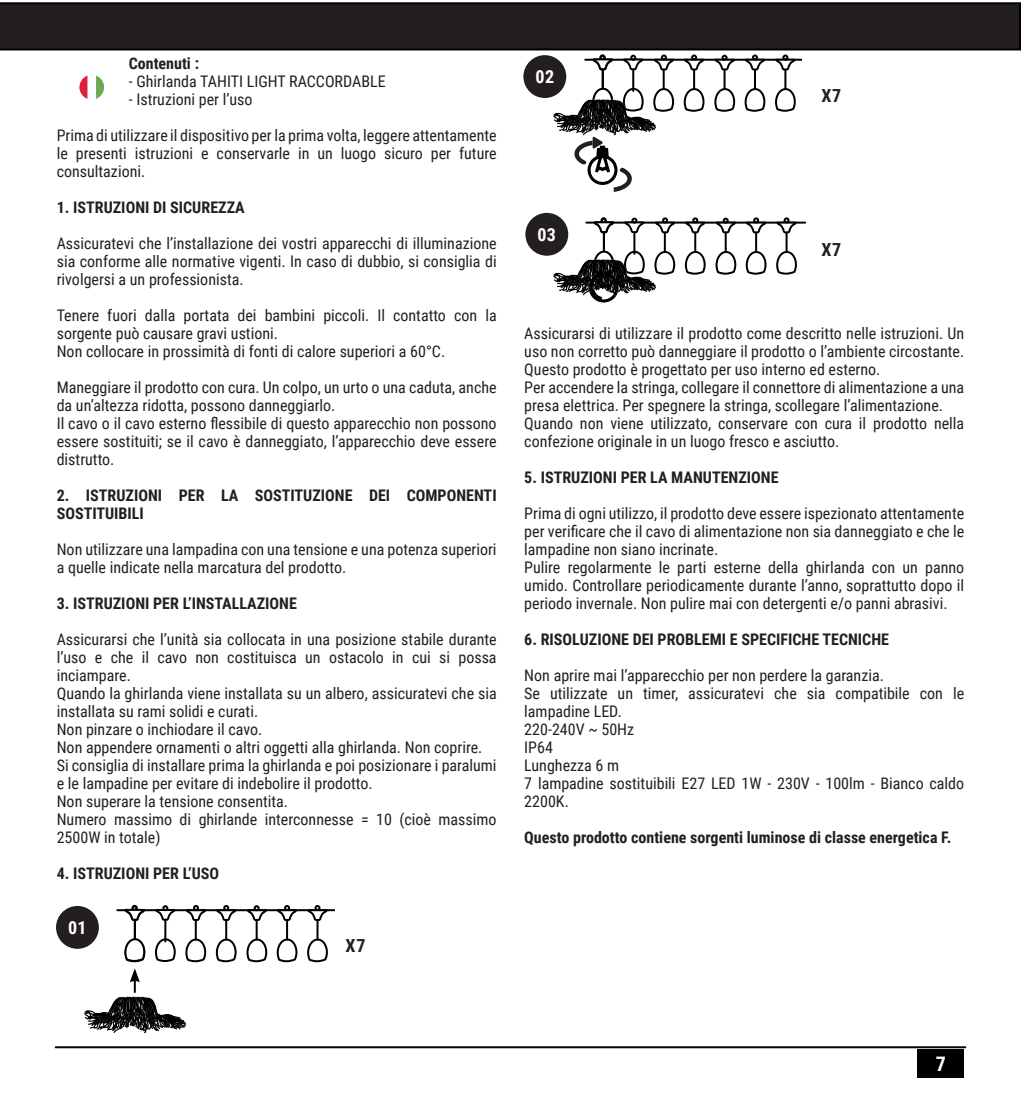
<style>
.page{position:relative;width:1021px;height:1106px;background:#fff}
.page>*{position:absolute;margin:0;border:0;box-sizing:border-box;transform-origin:0 0}
.t1{font:700 20px "Roboto Condensed";color:#fff}
.t2{font:700 18px "Roboto Condensed";color:#fff}
.t3{font:700 18px "Roboto Condensed";color:#231f20}
.t4{font:16px/18px "Roboto Condensed";color:#231f20}
.t5{font:700 16px/18px "Roboto Condensed";color:#231f20}
</style>
<div class="page">
<div style="left:917px;top:1049px;width:47px;height:28px;background:#000001"></div>
<svg style="left:79px;top:76px;width:8px;height:23px"></svg>
<svg style="left:96px;top:76px;width:8px;height:23px"></svg>
<div style="left:56px;top:906px;width:43px;height:42px;background:#231f20;border-radius:50%"></div>
<hr style="left:117px;top:909px;width:321px;height:2px;background:#000">
<svg style="left:155px;top:937px;width:20px;height:25px"></svg>
<hr style="left:164px;top:912px;width:2px;height:29px;background:#000">
<svg style="left:185px;top:937px;width:20px;height:112px"></svg>
<hr style="left:195px;top:910px;width:2px;height:29px;background:#000">
<svg style="left:215px;top:937px;width:21px;height:112px"></svg>
<hr style="left:225px;top:910px;width:2px;height:29px;background:#000">
<svg style="left:245px;top:937px;width:21px;height:112px"></svg>
<hr style="left:256px;top:910px;width:2px;height:29px;background:#000">
<svg style="left:275px;top:937px;width:21px;height:112px"></svg>
<hr style="left:286px;top:910px;width:2px;height:29px;background:#000">
<svg style="left:306px;top:937px;width:21px;height:112px"></svg>
<hr style="left:316px;top:910px;width:2px;height:29px;background:#000">
<svg style="left:336px;top:1048px;width:21px;height:1px"></svg>
<svg style="left:367px;top:1048px;width:21px;height:1px"></svg>
<svg style="left:399px;top:1048px;width:21px;height:1px"></svg>
<svg style="left:154px;top:905px;width:22px;height:16px"></svg>
<svg style="left:184px;top:905px;width:23px;height:17px"></svg>
<svg style="left:214px;top:905px;width:23px;height:17px"></svg>
<svg style="left:245px;top:905px;width:23px;height:17px"></svg>
<svg style="left:275px;top:905px;width:23px;height:17px"></svg>
<svg style="left:306px;top:905px;width:22px;height:17px"></svg>
<hr style="left:134px;top:909px;width:2px;height:30px;background:#000">
<svg style="left:123px;top:905px;width:23px;height:17px"></svg>
<svg style="left:124px;top:937px;width:20px;height:43px"></svg>
<hr style="left:585px;top:59px;width:321px;height:2px;background:#000">
<hr style="left:602px;top:60px;width:2px;height:29px;background:#000">
<hr style="left:632px;top:62px;width:2px;height:29px;background:#000">
<hr style="left:662px;top:60px;width:2px;height:29px;background:#000">
<hr style="left:693px;top:60px;width:2px;height:29px;background:#000">
<hr style="left:723px;top:60px;width:2px;height:29px;background:#000">
<hr style="left:754px;top:60px;width:2px;height:29px;background:#000">
<hr style="left:784px;top:60px;width:2px;height:29px;background:#000">
<svg style="left:621px;top:55px;width:23px;height:16px"></svg>
<svg style="left:652px;top:54px;width:22px;height:18px"></svg>
<svg style="left:682px;top:54px;width:23px;height:18px"></svg>
<svg style="left:713px;top:55px;width:22px;height:17px"></svg>
<svg style="left:743px;top:54px;width:22px;height:17px"></svg>
<svg style="left:773px;top:54px;width:23px;height:18px"></svg>
<hr style="left:601px;top:59px;width:2px;height:30px;background:#000">
<svg style="left:591px;top:54px;width:22px;height:18px"></svg>
<div style="left:523px;top:55px;width:43px;height:43px;background:#231f20;border-radius:50%"></div>
<div style="left:525px;top:213px;width:43px;height:43px;background:#231f20;border-radius:50%"></div>
<hr style="left:586px;top:222px;width:219px;height:2px;background:#000">
<svg style="left:652px;top:87px;width:24px;height:188px"></svg>
<svg style="left:682px;top:87px;width:24px;height:188px"></svg>
<svg style="left:713px;top:87px;width:23px;height:188px"></svg>
<svg style="left:743px;top:88px;width:24px;height:187px"></svg>
<svg style="left:774px;top:87px;width:23px;height:188px"></svg>
<svg style="left:574px;top:155px;width:71px;height:88px"></svg>
<div style="left:802px;top:46px;width:147px;height:89px;background:#fff"></div>
<div style="left:335px;top:902px;width:105px;height:69px;background:#fff"></div>
<img style="left:546px;top:243px;width:118px;height:60px">
<img style="left:547px;top:82px;width:117px;height:73px">
<img style="left:77px;top:980px;width:118px;height:69px">
<svg style="left:0;top:2px;width:1020px;height:48px"></svg>
<hr style="left:56px;top:1046px;width:909px;height:2px;background:#040503">
<p class="t5" style="left:129px;top:53px;width:72px">Contenuti :</p>
<p class="t4" style="left:129px;top:71px;width:258px">- Ghirlanda TAHITI LIGHT RACCORDABLE</p>
<p class="t4" style="left:129px;top:89px;width:125px">- Istruzioni per l’uso</p>
<p class="t4" style="left:57px;top:125px;width:441px;text-align:justify">Prima di utilizzare il dispositivo per la prima volta, leggere attentamente le presenti istruzioni e conservarle in un luogo sicuro per future consultazioni.</p>
<p class="t5" style="left:57px;top:197px;width:189px">1. ISTRUZIONI DI SICUREZZA</p>
<p class="t4" style="left:57px;top:233px;width:441px;text-align:justify">Assicuratevi che l’installazione dei vostri apparecchi di illuminazione sia conforme alle normative vigenti. In caso di dubbio, si consiglia di rivolgersi a un professionista.</p>
<p class="t4" style="left:57px;top:305px;width:441px">Tenere fuori dalla portata dei bambini piccoli. Il contatto con la sorgente può causare gravi ustioni.</p>
<p class="t4" style="left:57px;top:341px;width:390px">Non collocare in prossimità di fonti di calore superiori a 60°C.</p>
<p class="t4" style="left:57px;top:377px;width:441px">Maneggiare il prodotto con cura. Un colpo, un urto o una caduta, anche da un’altezza ridotta, possono danneggiarlo.</p>
<p class="t4" style="left:57px;top:413px;width:441px;text-align:justify">Il cavo o il cavo esterno flessibile di questo apparecchio non possono essere sostituiti; se il cavo è danneggiato, l’apparecchio deve essere distrutto.</p>
<p class="t5" style="left:57px;top:485px;width:441px">2. ISTRUZIONI PER LA SOSTITUZIONE DEI COMPONENTI<br>SOSTITUIBILI</p>
<p class="t4" style="left:57px;top:539px;width:441px">Non utilizzare una lampadina con una tensione e una potenza superiori a quelle indicate nella marcatura del prodotto.</p>
<p class="t5" style="left:57px;top:593px;width:242px">3. ISTRUZIONI PER L’INSTALLAZIONE</p>
<p class="t4" style="left:57px;top:629px;width:441px;text-align:justify">Assicurarsi che l’unità sia collocata in una posizione stabile durante l’uso e che il cavo non costituisca un ostacolo in cui si possa inciampare.</p>
<p class="t4" style="left:57px;top:683px;width:441px">Quando la ghirlanda viene installata su un albero, assicuratevi che sia installata su rami solidi e curati.</p>
<p class="t4" style="left:57px;top:719px;width:207px">Non pinzare o inchiodare il cavo.</p>
<p class="t4" style="left:57px;top:737px;width:427px">Non appendere ornamenti o altri oggetti alla ghirlanda. Non coprire.</p>
<p class="t4" style="left:57px;top:755px;width:441px">Si consiglia di installare prima la ghirlanda e poi posizionare i paralumi e le lampadine per evitare di indebolire il prodotto.</p>
<p class="t4" style="left:57px;top:791px;width:233px">Non superare la tensione consentita.</p>
<p class="t4" style="left:57px;top:809px;width:441px">Numero massimo di ghirlande interconnesse = 10 (cioè massimo<br>2500W in totale)</p>
<p class="t5" style="left:57px;top:863px;width:164px">4. ISTRUZIONI PER L’USO</p>
<p class="t2" style="left:68px;top:915px;width:20px">01</p>
<p class="t3" style="left:345px;top:933px;width:21px">X7</p>
<p class="t2" style="left:535px;top:64px;width:20px">02</p>
<p class="t2" style="left:537px;top:222px;width:20px">03</p>
<p class="t3" style="left:821px;top:83px;width:21px">X7</p>
<p class="t3" style="left:821px;top:237px;width:21px">X7</p>
<p class="t4" style="left:524px;top:323px;width:441px">Assicurarsi di utilizzare il prodotto come descritto nelle istruzioni. Un uso non corretto può danneggiare il prodotto o l’ambiente circostante.</p>
<p class="t4" style="left:524px;top:359px;width:358px">Questo prodotto è progettato per uso interno ed esterno.</p>
<p class="t4" style="left:524px;top:377px;width:441px">Per accendere la stringa, collegare il connettore di alimentazione a una presa elettrica. Per spegnere la stringa, scollegare l’alimentazione.</p>
<p class="t4" style="left:524px;top:413px;width:441px">Quando non viene utilizzato, conservare con cura il prodotto nella confezione originale in un luogo fresco e asciutto.</p>
<p class="t5" style="left:524px;top:467px;width:256px">5. ISTRUZIONI PER LA MANUTENZIONE</p>
<p class="t4" style="left:524px;top:503px;width:441px;text-align:justify">Prima di ogni utilizzo, il prodotto deve essere ispezionato attentamente per verificare che il cavo di alimentazione non sia danneggiato e che le lampadine non siano incrinate.</p>
<p class="t4" style="left:524px;top:557px;width:441px;text-align:justify">Pulire regolarmente le parti esterne della ghirlanda con un panno umido. Controllare periodicamente durante l’anno, soprattutto dopo il periodo invernale. Non pulire mai con detergenti e/o panni abrasivi.</p>
<p class="t5" style="left:524px;top:629px;width:366px">6. RISOLUZIONE DEI PROBLEMI E SPECIFICHE TECNICHE</p>
<p class="t4" style="left:524px;top:665px;width:361px">Non aprire mai l’apparecchio per non perdere la garanzia.</p>
<p class="t4" style="left:524px;top:683px;width:441px">Se utilizzate un timer, assicuratevi che sia compatibile con le lampadine LED.</p>
<p class="t4" style="left:524px;top:719px;width:111px">220-240V ~ 50Hz</p>
<p class="t4" style="left:524px;top:737px;width:30px">IP64</p>
<p class="t4" style="left:524px;top:755px;width:96px">Lunghezza 6 m</p>
<p class="t4" style="left:524px;top:773px;width:441px">7 lampadine sostituibili E27 LED 1W - 230V - 100lm - Bianco caldo<br>2200K.</p>
<p class="t5" style="left:524px;top:827px;width:428px">Questo prodotto contiene sorgenti luminose di classe energetica F.</p>
<p class="t1" style="left:935px;top:1049px;width:12px">7</p>
</div>
